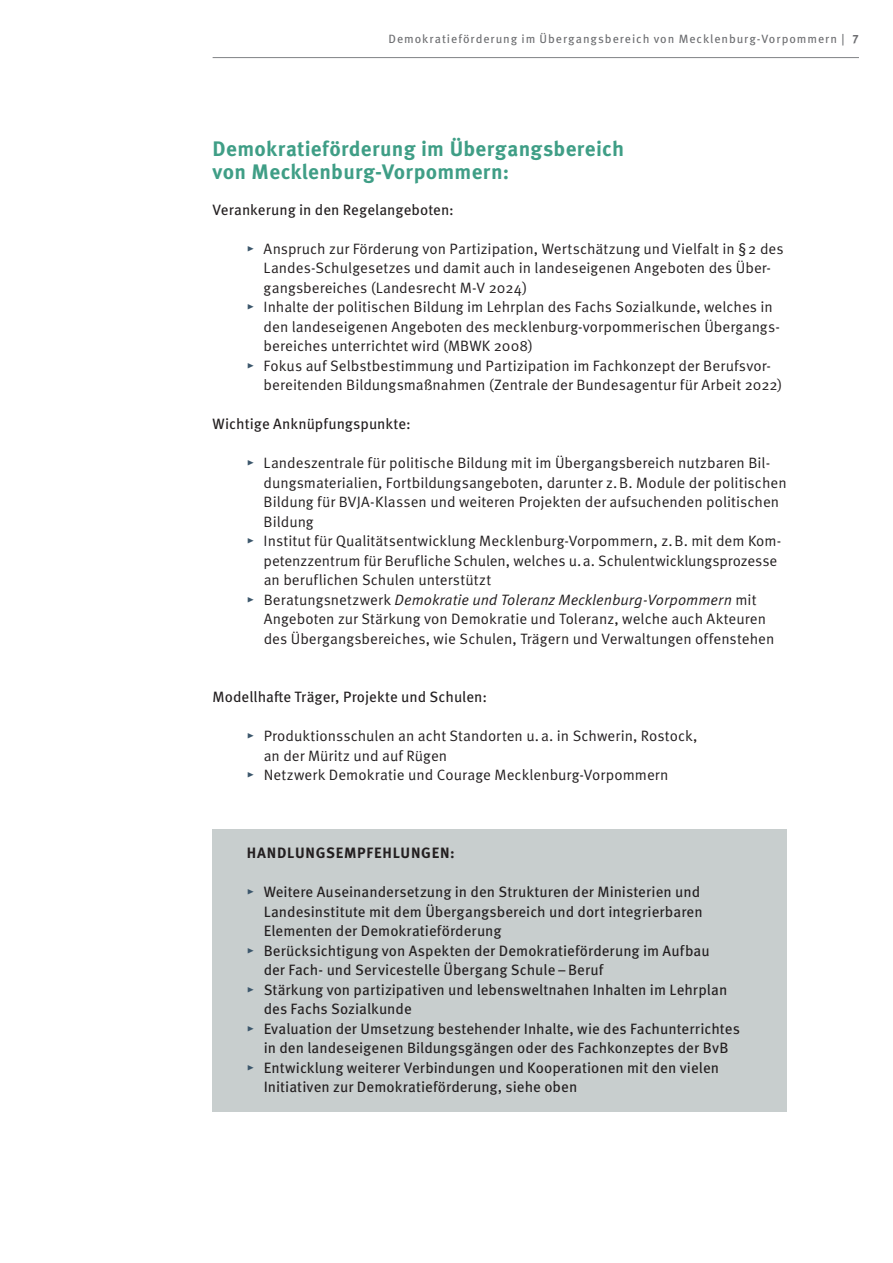
<style>
.page{position:relative;width:893px;height:1263px;background:#fff}
.page>*{position:absolute;margin:0;border:0;box-sizing:border-box;transform-origin:0 0}
.t1{font:700 21px/22.5px "Meta Pro";letter-spacing:.015em;color:#3f9e86}
.t2{font:15px/19.5px "Meta Pro Norm";color:#231f20}
.t3{font:15px "Meta Pro";color:#231f20}
.t4{font:15px "Meta Pro Norm Ita";color:#231f20}
.t5{font:700 15px "Meta Pro";letter-spacing:.05em;color:#231f20}
.t6{font:12px "Meta Pro";letter-spacing:.08em;color:#6c6d70}
.s1{font-weight:700}
.s2{color:#3b566b}
.s3{font-family:"Meta Pro Norm";color:#3b566b}
.s4{font-family:"Meta Pro Norm"}
</style>
<div class="page">
<hr style="left:213px;top:57px;width:646px;height:1px;background:#808285">
<div style="left:213px;top:829px;width:574px;height:283px;background:#c8cece"></div>
<p class="t6" style="left:388px;top:30px;width:472px">Demokratieförderung im Übergangsbereich von Mecklenburg-Vorpommern | <span class="s1">7</span></p>
<h1 class="t1" style="left:213px;top:136px;width:413px">Demokratieförderung im Übergangsbereich von Mecklenburg-Vorpommern:</h1>
<p class="t3" style="left:213px;top:198px;width:243px">Verankerung in den Regelangeboten:</p>
<p class="t2" style="left:247px;top:238px;width:538px"><span class="s2">▸</span> Anspruch zur Förderung von Partizipation, Wertschätzung und Vielfalt in §2 des</p>
<p class="t2" style="left:264px;top:257px;width:509px">Landes-Schulgesetzes und damit auch in landeseigenen Angeboten des Über-</p>
<p class="t2" style="left:264px;top:277px;width:265px">gangsbereiches (Landesrecht M-V 2024)</p>
<p class="t2" style="left:247px;top:296px;width:528px"><span class="s2">▸</span> Inhalte der politischen Bildung im Lehrplan des Fachs Sozialkunde, welches in</p>
<p class="t2" style="left:264px;top:316px;width:518px">den landeseigenen Angeboten des mecklenburg-vorpommerischen Übergangs-</p>
<p class="t2" style="left:264px;top:335px;width:271px">bereiches unterrichtet wird (MBWK 2008)</p>
<p class="t2" style="left:247px;top:355px;width:526px"><span class="s2">▸</span> Fokus auf Selbstbestimmung und Partizipation im Fachkonzept der Berufsvor-</p>
<p class="t2" style="left:264px;top:374px;width:520px">bereitenden Bildungsmaßnahmen (Zentrale der Bundesagentur für Arbeit 2022)</p>
<p class="t3" style="left:213px;top:412px;width:200px">Wichtige Anknüpfungspunkte:</p>
<p class="t2" style="left:247px;top:452px;width:525px"><span class="s2">▸</span> Landeszentrale für politische Bildung mit im Übergangsbereich nutzbaren Bil-</p>
<p class="t2" style="left:264px;top:472px;width:525px">dungsmaterialien, Fortbildungsangeboten, darunter z.B. Module der politischen</p>
<p class="t2" style="left:264px;top:491px;width:517px">Bildung für BVJA-Klassen und weiteren Projekten der aufsuchenden politischen</p>
<p class="t2" style="left:264px;top:511px;width:52px">Bildung</p>
<p class="t2" style="left:247px;top:530px;width:536px"><span class="s2">▸</span> Institut für Qualitätsentwicklung Mecklenburg-Vorpommern, z.B. mit dem Kom-</p>
<p class="t2" style="left:264px;top:550px;width:515px">petenzzentrum für Berufliche Schulen, welches u.a. Schulentwicklungsprozesse</p>
<p class="t2" style="left:264px;top:569px;width:229px">an beruflichen Schulen unterstützt</p>
<p class="t4" style="left:247px;top:588px;width:511px"><span class="s3">▸</span> <span class="s4">Beratungsnetzwerk</span> Demokratie und Toleranz Mecklenburg-Vorpommern <span class="s4">mit</span></p>
<p class="t2" style="left:264px;top:608px;width:512px">Angeboten zur Stärkung von Demokratie und Toleranz, welche auch Akteuren des Übergangsbereiches, wie Schulen, Trägern und Verwaltungen offenstehen</p>
<p class="t3" style="left:213px;top:685px;width:276px">Modellhafte Träger, Projekte und Schulen:</p>
<p class="t2" style="left:247px;top:725px;width:452px"><span class="s2">▸</span> Produktionsschulen an acht Standorten u.a. in Schwerin, Rostock,</p>
<p class="t2" style="left:264px;top:745px;width:185px">an der Müritz und auf Rügen</p>
<p class="t2" style="left:247px;top:764px;width:423px"><span class="s2">▸</span> Netzwerk Demokratie und Courage Mecklenburg-Vorpommern</p>
<p class="t5" style="left:247px;top:841px;width:210px">HANDLUNGSEMPFEHLUNGEN:</p>
<p class="t3" style="left:247px;top:880px;width:455px"><span class="s3">▸</span> Weitere Auseinandersetzung in den Strukturen der Ministerien und</p>
<p class="t3" style="left:264px;top:900px;width:440px">Landesinstitute mit dem Übergangsbereich und dort integrierbaren</p>
<p class="t3" style="left:264px;top:919px;width:239px">Elementen der Demokratieförderung</p>
<p class="t3" style="left:247px;top:939px;width:465px"><span class="s3">▸</span> Berücksichtigung von Aspekten der Demokratieförderung im Aufbau</p>
<p class="t3" style="left:264px;top:958px;width:341px">der Fach- und Servicestelle Übergang Schule–Beruf</p>
<p class="t3" style="left:247px;top:978px;width:482px"><span class="s3">▸</span> Stärkung von partizipativen und lebensweltnahen Inhalten im Lehrplan</p>
<p class="t3" style="left:264px;top:997px;width:150px">des Fachs Sozialkunde</p>
<p class="t3" style="left:247px;top:1017px;width:495px"><span class="s3">▸</span> Evaluation der Umsetzung bestehender Inhalte, wie des Fachunterrichtes</p>
<p class="t3" style="left:264px;top:1036px;width:466px">in den landeseigenen Bildungsgängen oder des Fachkonzeptes der BvB</p>
<p class="t3" style="left:247px;top:1056px;width:474px"><span class="s3">▸</span> Entwicklung weiterer Verbindungen und Kooperationen mit den vielen</p>
<p class="t3" style="left:264px;top:1075px;width:315px">Initiativen zur Demokratieförderung, siehe oben</p>
</div>
